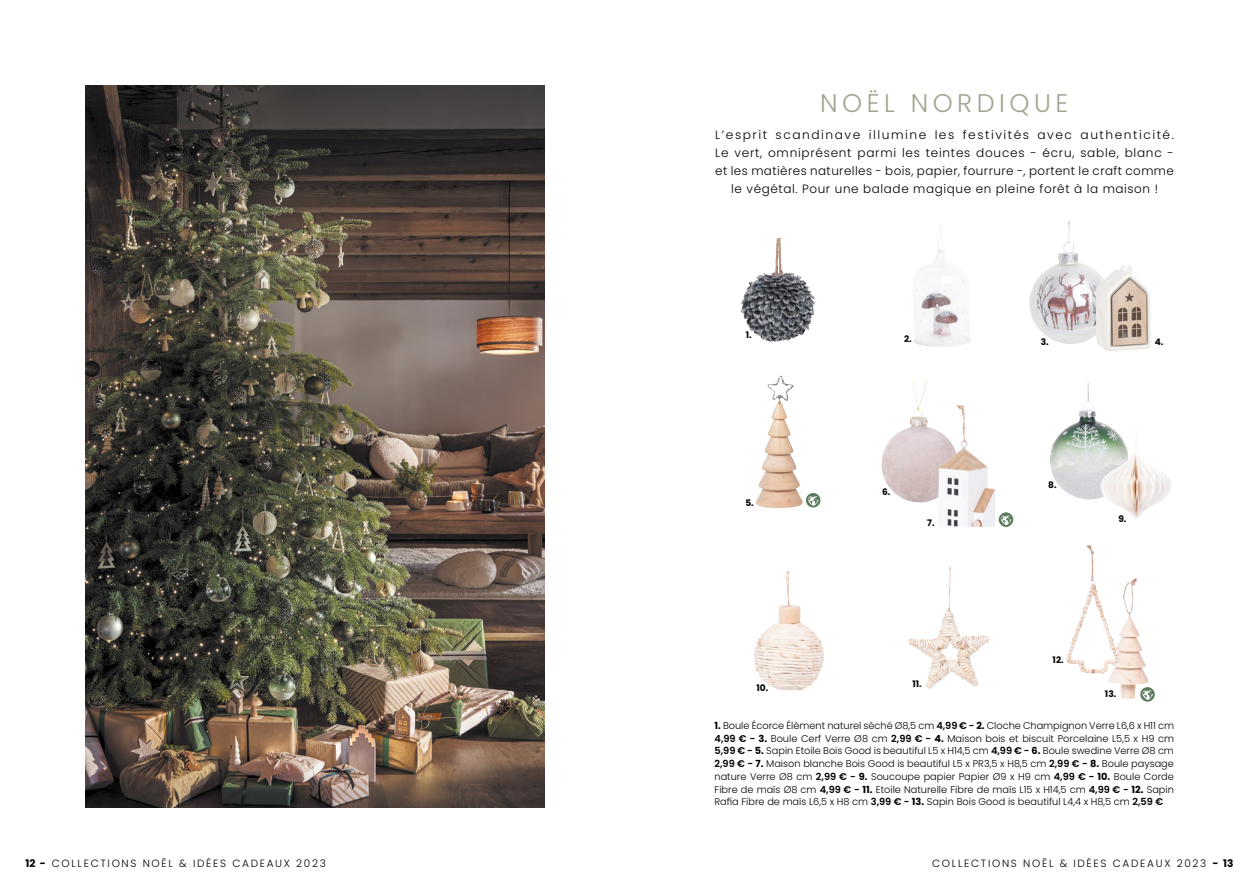
<style>
.page{position:relative;width:1259px;height:893px;background:#fff}
.page>*{position:absolute;margin:0;border:0;box-sizing:border-box;transform-origin:0 0}
.t1{font:300 25.5px "Poppins";letter-spacing:.175em;color:#a0a48f}
.t2{font:300 12px/18px "Poppins";letter-spacing:.055em;color:#000;text-align:center}
.t3{font:300 10.5px "Poppins";letter-spacing:.16em;color:#000}
.t4{font:300 9.75px/12.8px "Poppins";color:#000;text-align:justify}
.t5{font:700 9px "Poppins";color:#000}
.s1{font-weight:700}
.s2{font-weight:600}
</style>
<div class="page">
<img style="left:1029px;top:221px;width:66px;height:123px">
<img style="left:1050px;top:383px;width:38px;height:116px">
<img style="left:914px;top:225px;width:57px;height:122px">
<img style="left:756px;top:376px;width:47px;height:132px">
<img style="left:881px;top:382px;width:57px;height:121px">
<img style="left:938px;top:404px;width:57px;height:123px">
<img style="left:908px;top:567px;width:48px;height:122px">
<img style="left:754px;top:571px;width:70px;height:119px">
<img style="left:1099px;top:426px;width:72px;height:92px">
<img style="left:85px;top:85px;width:459px;height:723px">
<img style="left:740px;top:258px;width:36px;height:72px">
<img style="left:1107px;top:578px;width:42px;height:121px">
<img style="left:1066px;top:545px;width:30px;height:129px">
<img style="left:1095px;top:265px;width:55px;height:86px">
<div style="left:806px;top:493px;width:14px;height:14px;background:#5b7b5c;border-radius:50%"></div>
<svg style="left:808px;top:496px;width:10px;height:10px"></svg>
<svg style="left:998px;top:512px;width:15px;height:15px"></svg>
<svg style="left:1000px;top:515px;width:11px;height:10px"></svg>
<svg style="left:1140px;top:687px;width:14px;height:15px"></svg>
<svg style="left:1142px;top:690px;width:11px;height:10px"></svg>
<p class="t1" style="left:820px;top:88px;width:249px">NOËL NORDIQUE</p>
<p class="t2" style="left:715px;top:126px;width:460px">L’esprit scandinave illumine les festivités avec authenticité.<br>Le vert, omniprésent parmi les teintes douces - écru, sable, blanc - et les matières naturelles - bois, papier, fourrure -, portent le craft comme le végétal. Pour une balade magique en pleine forêt à la maison !</p>
<p class="t5" style="left:746px;top:329px;width:7px">1.</p>
<p class="t5" style="left:745px;top:497px;width:10px">5.</p>
<p class="t5" style="left:756px;top:682px;width:13px">10.</p>
<p class="t5" style="left:904px;top:333px;width:9px">2.</p>
<p class="t5" style="left:882px;top:486px;width:10px">6.</p>
<p class="t5" style="left:927px;top:517px;width:9px">7.</p>
<p class="t5" style="left:912px;top:678px;width:11px">11.</p>
<p class="t5" style="left:1040px;top:337px;width:9px">3.</p>
<p class="t5" style="left:1154px;top:337px;width:10px">4.</p>
<p class="t5" style="left:1048px;top:480px;width:10px">8.</p>
<p class="t5" style="left:1118px;top:514px;width:10px">9.</p>
<p class="t5" style="left:1052px;top:654px;width:13px">12.</p>
<p class="t5" style="left:1105px;top:688px;width:13px">13.</p>
<p class="t4" style="left:714px;top:719px;width:461px"><span class="s1">1.</span> Boule Écorce Élément naturel séché Ø8,5 cm <span class="s2">4,99 € -</span> <span class="s1">2.</span> Cloche Champignon Verre L6,6 x H11 cm <span class="s2">4,99 € -</span> <span class="s1">3.</span> Boule Cerf Verre Ø8 cm <span class="s2">2,99 € -</span> <span class="s1">4.</span> Maison bois et biscuit Porcelaine L5,5 x H9 cm <span class="s2">5,99 € -</span> <span class="s1">5.</span> Sapin Etoile Bois Good is beautiful L5 x H14,5 cm <span class="s2">4,99 € -</span> <span class="s1">6.</span> Boule swedine Verre Ø8 cm <span class="s2">2,99 € -</span> <span class="s1">7.</span> Maison blanche Bois Good is beautiful L5 x PR3,5 x H8,5 cm <span class="s2">2,99 € -</span> <span class="s1">8.</span> Boule paysage nature Verre Ø8 cm <span class="s2">2,99 € -</span> <span class="s1">9.</span> Soucoupe papier Papier Ø9 x H9 cm <span class="s2">4,99 € -</span> <span class="s1">10.</span> Boule Corde Fibre de maïs Ø8 cm <span class="s2">4,99 € -</span> <span class="s1">11.</span> Etoile Naturelle Fibre de maïs L15 x H14,5 cm <span class="s2">4,99 € -</span> <span class="s1">12.</span> Sapin Rafia Fibre de maïs L6,5 x H8 cm <span class="s2">3,99 € -</span> <span class="s1">13.</span> Sapin Bois Good is beautiful L4,4 x H8,5 cm <span class="s2">2,59 €</span></p>
<p class="t3" style="left:26px;top:858px;width:302px"><span class="s1">12 -</span> COLLECTIONS NOËL &amp; IDÉES CADEAUX 2023</p>
<p class="t3" style="left:932px;top:858px;width:303px">COLLECTIONS NOËL &amp; IDÉES CADEAUX 2023 <span class="s1">- 13</span></p>
</div>
